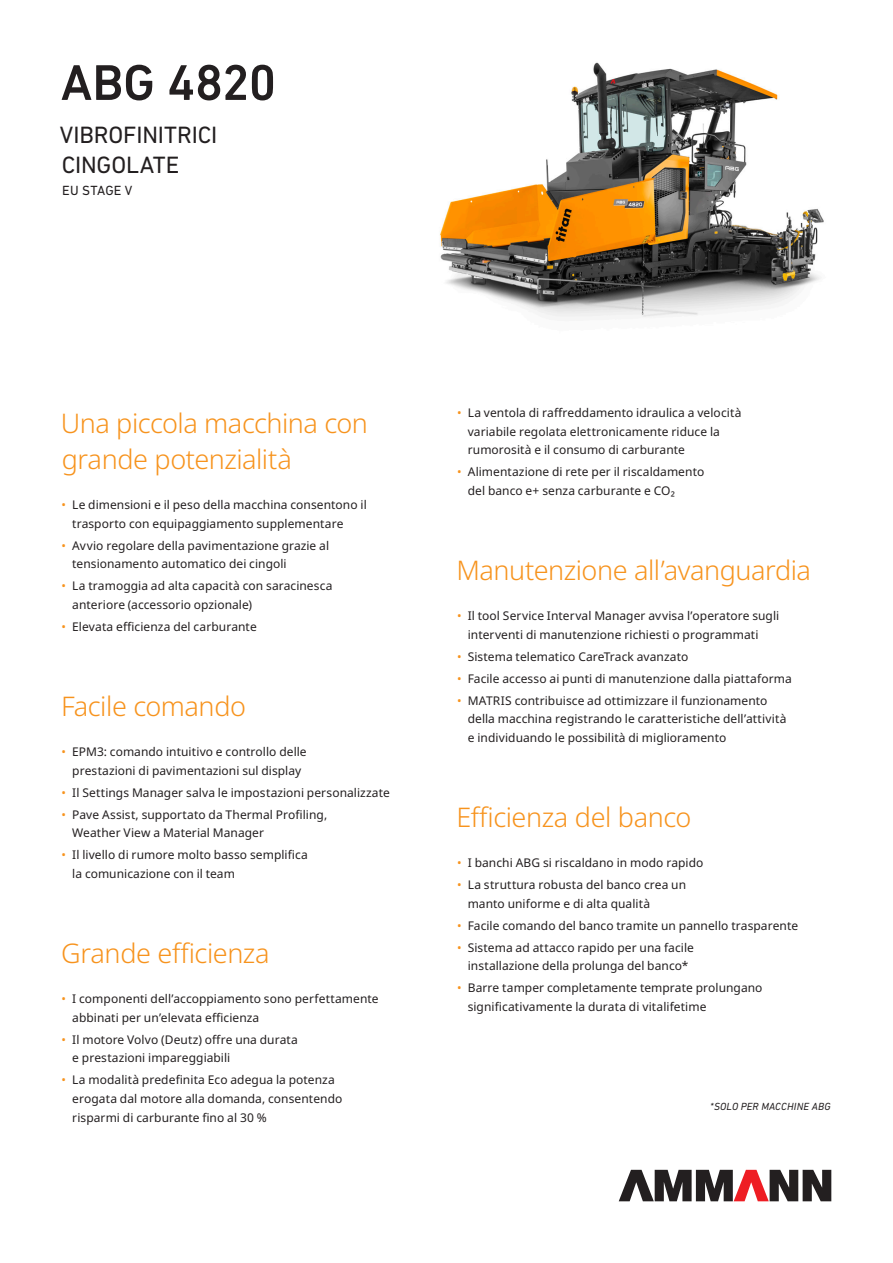
<style>
.page{position:relative;width:893px;height:1263px;background:#fff}
.page>*{position:absolute;margin:0;border:0;box-sizing:border-box;transform-origin:0 0}
.Headline_Title{font:500 51px "DIN Next LT Pro";letter-spacing:-.005em;color:#231f20}
.Features{font:300 27px/36px "Noto Sans";letter-spacing:-.015em;color:#f7931d}
.Headline_Sub-Title{font:24px/30px "DIN Next LT Pro";letter-spacing:-.005em;color:#231f20}
.Headline_Classifier{font:13.5px "DIN Next LT Pro";letter-spacing:.01em;color:#231f20}
.t1{font:12px/18.8px "Noto Sans";letter-spacing:.005em;color:#231f20}
.Body_Left_Align_All_Caps{font:italic 10.5px "DIN Next LT Pro";letter-spacing:.015em;color:#231f20}
.s1{color:#f7931d}
</style>
<div class="page">
<svg style="left:619px;top:1170px;width:212px;height:31px"></svg>
<img style="left:440px;top:62px;width:384px;height:255px">
<p class="Headline_Title" style="left:61px;top:53px;width:217px">ABG 4820</p>
<p class="Headline_Sub-Title" style="left:60px;top:119px;width:159px">VIBROFINITRICI<br>CINGOLATE</p>
<p class="Headline_Classifier" style="left:62px;top:183px;width:72px">EU STAGE V</p>
<p class="Features" style="left:61px;top:406px;width:309px">Una piccola macchina con grande potenzialità</p>
<p class="t1" style="left:72px;top:495px;width:296px;text-indent:-11px"><span class="s1">•</span> Le dimensioni e il peso della macchina consentono il trasporto con equipaggiamento supplementare</p>
<p class="t1" style="left:72px;top:536px;width:258px;text-indent:-11px"><span class="s1">•</span> Avvio regolare della pavimentazione grazie al tensionamento automatico dei cingoli</p>
<p class="t1" style="left:72px;top:577px;width:262px;text-indent:-11px"><span class="s1">•</span> La tramoggia ad alta capacità con saracinesca anteriore (accessorio opzionale)</p>
<p class="t1" style="left:62px;top:617px;width:197px"><span class="s1">•</span> Elevata efficienza del carburante</p>
<p class="Features" style="left:61px;top:689px;width:186px">Facile comando</p>
<p class="t1" style="left:62px;top:742px;width:247px;text-align:center"><span class="s1">•</span> EPM3: comando intuitivo e controllo delle prestazioni di pavimentazioni sul display</p>
<p class="t1" style="left:62px;top:783px;width:330px"><span class="s1">•</span> Il Settings Manager salva le impostazioni personalizzate</p>
<p class="t1" style="left:72px;top:805px;width:256px;text-indent:-11px"><span class="s1">•</span> Pave Assist, supportato da Thermal Profiling,<br>Weather View a Material Manager</p>
<p class="t1" style="left:72px;top:846px;width:237px;text-indent:-11px"><span class="s1">•</span> Il livello di rumore molto basso semplifica la comunicazione con il team</p>
<p class="Features" style="left:61px;top:936px;width:210px">Grande efficienza</p>
<p class="t1" style="left:72px;top:989px;width:308px;text-indent:-11px"><span class="s1">•</span> I componenti dell’accoppiamento sono perfettamente abbinati per un’elevata efficienza</p>
<p class="t1" style="left:72px;top:1030px;width:227px;text-indent:-11px"><span class="s1">•</span> Il motore Volvo (Deutz) offre una durata e prestazioni impareggiabili</p>
<p class="t1" style="left:72px;top:1071px;width:272px;text-indent:-11px"><span class="s1">•</span> La modalità predefinita Eco adegua la potenza erogata dal motore alla domanda, consentendo risparmi di carburante fino al 30 %</p>
<p class="t1" style="left:468px;top:403px;width:275px;text-indent:-11px"><span class="s1">•</span> La ventola di raffreddamento idraulica a velocità variabile regolata elettronicamente riduce la rumorosità e il consumo di carburante</p>
<p class="t1" style="left:468px;top:463px;width:238px;text-indent:-11px"><span class="s1">•</span> Alimentazione di rete per il riscaldamento del banco e+ senza carburante e CO₂</p>
<p class="Features" style="left:457px;top:553px;width:356px">Manutenzione all’avanguardia</p>
<p class="t1" style="left:468px;top:606px;width:313px;text-indent:-11px"><span class="s1">•</span> Il tool Service Interval Manager avvisa l’operatore sugli interventi di manutenzione richiesti o programmati</p>
<p class="t1" style="left:457px;top:647px;width:233px"><span class="s1">•</span> Sistema telematico CareTrack avanzato</p>
<p class="t1" style="left:457px;top:669px;width:336px"><span class="s1">•</span> Facile accesso ai punti di manutenzione dalla piattaforma</p>
<p class="t1" style="left:468px;top:691px;width:320px;text-indent:-11px"><span class="s1">•</span> MATRIS contribuisce ad ottimizzare il funzionamento della macchina registrando le caratteristiche dell’attività e individuando le possibilità di miglioramento</p>
<p class="Features" style="left:457px;top:800px;width:236px">Efficienza del banco</p>
<p class="t1" style="left:457px;top:853px;width:248px"><span class="s1">•</span> I banchi ABG si riscaldano in modo rapido</p>
<p class="t1" style="left:468px;top:875px;width:220px;text-indent:-11px"><span class="s1">•</span> La struttura robusta del banco crea un manto uniforme e di alta qualità</p>
<p class="t1" style="left:457px;top:916px;width:343px"><span class="s1">•</span> Facile comando del banco tramite un pannello trasparente</p>
<p class="t1" style="left:457px;top:938px;width:238px;text-align:center"><span class="s1">•</span> Sistema ad attacco rapido per una facile installazione della prolunga del banco*</p>
<p class="t1" style="left:468px;top:979px;width:296px;text-indent:-11px"><span class="s1">•</span> Barre tamper completamente temprate prolungano significativamente la durata di vitalifetime</p>
<p class="Body_Left_Align_All_Caps" style="left:710px;top:1100px;width:122px">*SOLO PER MACCHINE ABG</p>
</div>
